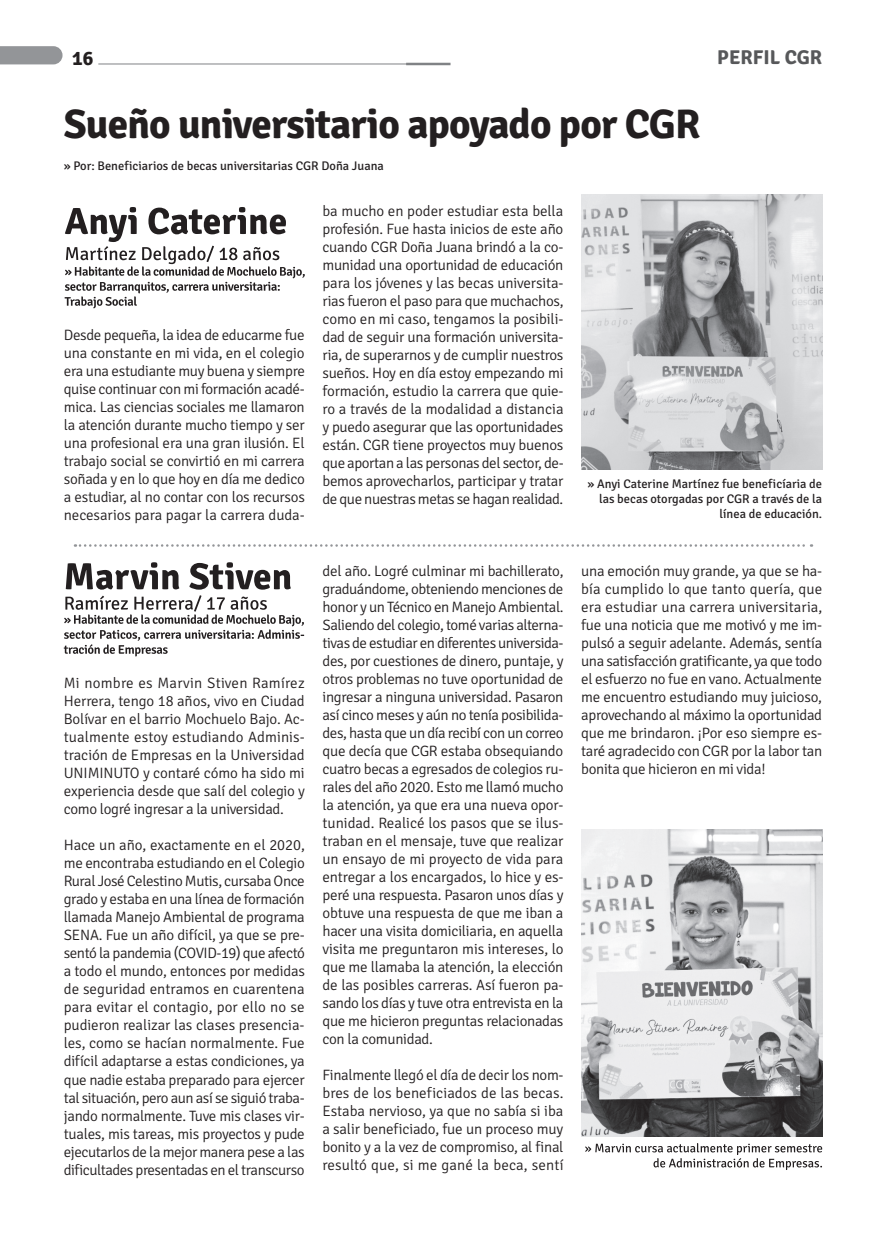
<style>
.page{position:relative;width:886px;height:1241px;background:#fff}
.page>*{position:absolute;margin:0;border:0;box-sizing:border-box;transform-origin:0 0}
.t1{font:700 41.25px "Signika";letter-spacing:-.02em;color:#231f20}
.t2{font:700 20px "Signika";color:#57585a}
.t3{font:700 20px "Signika";color:#231f20}
.t4{font:300 15px/18px "Signika";letter-spacing:-.02em;color:#231f20;text-align:justify}
.t5{font:12.5px/15px "Signika";color:#231f20;text-align:right}
</style>
<div class="page">
<svg style="left:0;top:46px;width:63px;height:18px"></svg>
<hr style="left:98px;top:64px;width:328px;height:1px;background:#808285">
<hr style="left:406px;top:63px;width:44px;height:2px;background:#808285">
<img style="left:581px;top:194px;width:241px;height:275px">
<svg style="left:65px;top:207px;width:240px;height:101px"></svg>
<svg style="left:64px;top:595px;width:240px;height:61px"></svg>
<svg style="left:66px;top:562px;width:225px;height:27px"></svg>
<svg style="left:585px;top:1143px;width:237px;height:26px"></svg>
<svg style="left:75px;top:544px;width:737px;height:2px"></svg>
<img style="left:581px;top:829px;width:241px;height:307px">
<h2 class="t3" style="left:72px;top:46px;width:23px">16</h2>
<h2 class="t2" style="left:717px;top:45px;width:106px">PERFIL CGR</h2>
<h1 class="t1" style="left:64px;top:99px;width:638px">Sueño universitario apoyado por CGR</h1>
<p class="t5" style="left:64px;top:159px;width:322px">» Por: Beneficiarios de becas universitarias CGR Doña Juana</p>
<p class="t4" style="left:64px;top:326px;width:243px">Desde pequeña, la idea de educarme fue una constante en mi vida, en el colegio era una estudiante muy buena y siempre quise continuar con mi formación acadé&shy;mica. Las ciencias sociales me llamaron la atención durante mucho tiempo y ser una profesional era una gran ilusión. El trabajo social se convirtió en mi carrera soñada y en lo que hoy en día me dedico a estudiar, al no contar con los recursos necesarios para pagar la carrera duda-</p>
<p class="t4" style="left:64px;top:674px;width:243px">Mi nombre es Marvin Stiven Ramírez Herrera, tengo 18 años, vivo en Ciudad Bolívar en el barrio Mochuelo Bajo. Ac&shy;tualmente estoy estudiando Adminis&shy;tración de Empresas en la Universidad UNIMINUTO y contaré cómo ha sido mi experiencia desde que salí del colegio y como logré ingresar a la universidad.</p>
<p class="t4" style="left:64px;top:836px;width:243px">Hace un año, exactamente en el 2020, me encontraba estudiando en el Colegio Rural José Celestino Mutis, cursaba Once grado y estaba en una línea de formación llamada Manejo Ambiental de programa SENA. Fue un año difícil, ya que se pre&shy;sentó la pandemia (COVID-19) que afectó a todo el mundo, entonces por medidas de seguridad entramos en cuarentena para evitar el contagio, por ello no se pudieron realizar las clases presencia&shy;les, como se hacían normalmente. Fue difícil adaptarse a estas condiciones, ya que nadie estaba preparado para ejercer tal situación, pero aun así se siguió traba&shy;jando normalmente. Tuve mis clases vir&shy;tuales, mis tareas, mis proyectos y pude ejecutarlos de la mejor manera pese a las dificultades presentadas en el transcurso</p>
<p class="t4" style="left:322px;top:202px;width:243px">ba mucho en poder estudiar esta bella profesión. Fue hasta inicios de este año cuando CGR Doña Juana brindó a la co&shy;munidad una oportunidad de educación para los jóvenes y las becas universita&shy;rias fueron el paso para que muchachos, como en mi caso, tengamos la posibili&shy;dad de seguir una formación universita&shy;ria, de superarnos y de cumplir nuestros sueños. Hoy en día estoy empezando mi formación, estudio la carrera que quie&shy;ro a través de la modalidad a distancia y puedo asegurar que las oportunidades están. CGR tiene proyectos muy buenos que aportan a las personas del sector, de&shy;bemos aprovecharlos, participar y tratar de que nuestras metas se hagan realidad.</p>
<p class="t4" style="left:322px;top:561px;width:243px">del año. Logré culminar mi bachillerato, graduándome, obteniendo menciones de honor y un Técnico en Manejo Ambiental.<br>Saliendo del colegio, tomé varias alterna&shy;tivas de estudiar en diferentes universida&shy;des, por cuestiones de dinero, puntaje, y otros problemas no tuve oportunidad de ingresar a ninguna universidad. Pasaron así cinco meses y aún no tenía posibilida&shy;des, hasta que un día recibí con un correo que decía que CGR estaba obsequiando cuatro becas a egresados de colegios ru&shy;rales del año 2020. Esto me llamó mucho la atención, ya que era una nueva opor&shy;tunidad. Realicé los pasos que se ilus&shy;traban en el mensaje, tuve que realizar un ensayo de mi proyecto de vida para entregar a los encargados, lo hice y es&shy;peré una respuesta. Pasaron unos días y obtuve una respuesta de que me iban a hacer una visita domiciliaria, en aquella visita me preguntaron mis intereses, lo que me llamaba la atención, la elección de las posibles carreras. Así fueron pa&shy;sando los días y tuve otra entrevista en la que me hicieron preguntas relacionadas con la comunidad.</p>
<p class="t4" style="left:322px;top:1065px;width:243px">Finalmente llegó el día de decir los nom&shy;bres de los beneficiados de las becas.<br>Estaba nervioso, ya que no sabía si iba a salir beneficiado, fue un proceso muy bonito y a la vez de compromiso, al final resultó que, si me gané la beca, sentí</p>
<p class="t5" style="left:587px;top:476px;width:236px">» Anyi Caterine Martínez fue beneficíaria de las becas otorgadas por CGR a través de la línea de educación.</p>
<p class="t4" style="left:581px;top:561px;width:243px">una emoción muy grande, ya que se ha&shy;bía cumplido lo que tanto quería, que era estudiar una carrera universitaria, fue una noticia que me motivó y me im&shy;pulsó a seguir adelante. Además, sentía una satisfacción gratificante, ya que todo el esfuerzo no fue en vano. Actualmente me encuentro estudiando muy juicioso, aprovechando al máximo la oportunidad que me brindaron. ¡Por eso siempre es&shy;taré agradecido con CGR por la labor tan bonita que hicieron en mi vida!</p>
</div>
